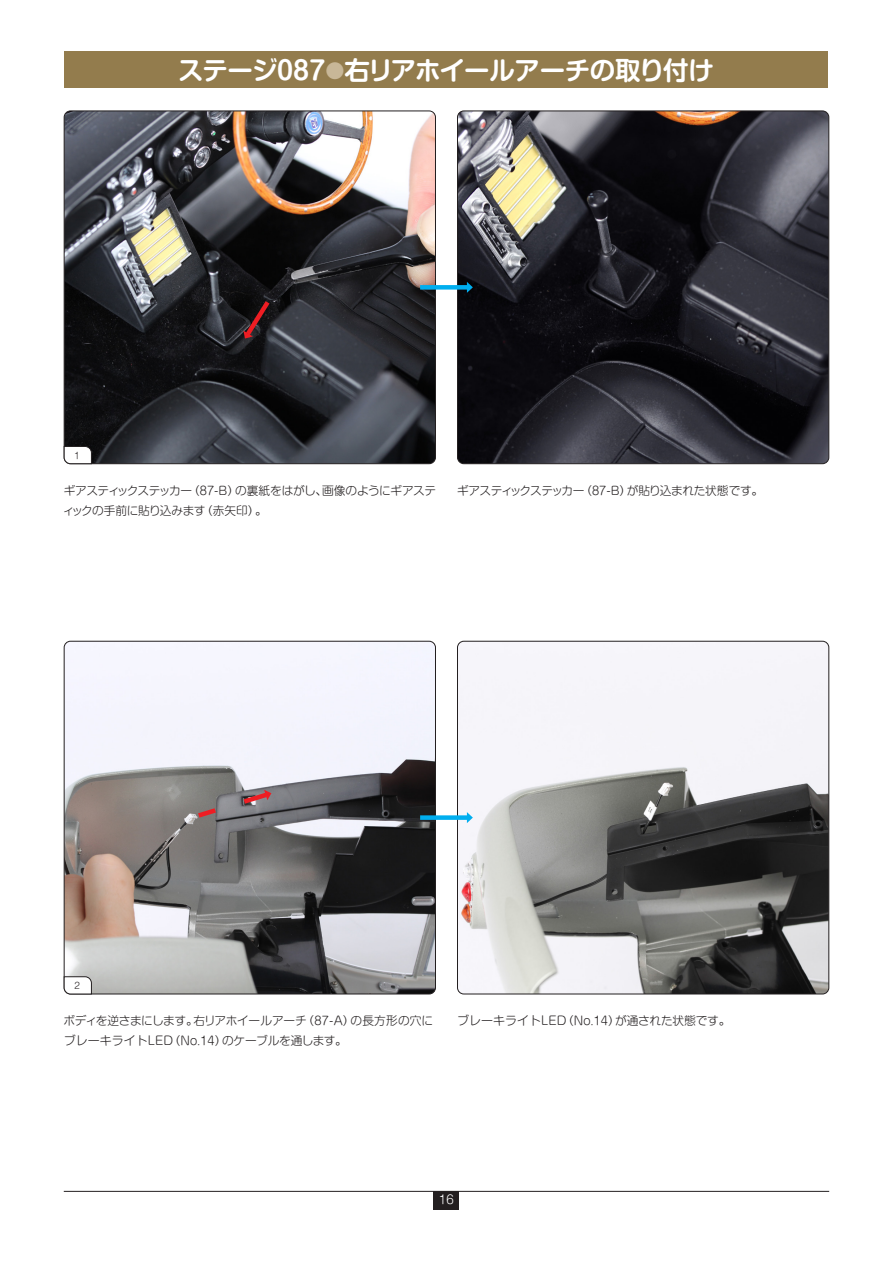
<style>
.page{position:relative;width:893px;height:1263px;background:#fff}
.page>*{position:absolute;margin:0;border:0;box-sizing:border-box;transform-origin:0 0}
.t1{font:700 25.5px "Shin M Go Pr 6 N De";letter-spacing:-.02em;color:#fff}
.t2{font:300 12px "Shin M Go Pro";color:#fff}
.Body_Copy{font:300 11.7px/20.2px "Shin M Go Pr 6";letter-spacing:-.03em;color:#231f20}
.Body_Copy-2{font:300 11.7px "Shin M Go Pr 6";letter-spacing:-.05em;color:#231f20}
.t3{font:300 9px "Shin M Go Pro";color:#231f20}
.s1{font-size:19.2px;color:#c8b798}
.s2{font-family:"Shin M Go Pro";font-size:12px}
</style>
<div class="page">
<hr style="left:64px;top:1191px;width:765px;height:1px;background:#231f20">
<div style="left:434px;top:1191px;width:25px;height:18px;background:#231f20"></div>
<div style="left:65px;top:51px;width:763px;height:37px;background:#937c4d"></div>
<img style="left:64px;top:111px;width:371px;height:353px">
<div style="left:64px;top:111px;width:372px;height:353px;border:1px solid #231f20;border-radius:6px"></div>
<img style="left:64px;top:641px;width:371px;height:353px">
<div style="left:64px;top:641px;width:372px;height:353px;border:1px solid #231f20;border-radius:6px"></div>
<img style="left:457px;top:111px;width:372px;height:353px">
<div style="left:457px;top:111px;width:372px;height:353px;border:1px solid #231f20;border-radius:6px"></div>
<img style="left:457px;top:641px;width:372px;height:353px">
<div style="left:457px;top:641px;width:372px;height:353px;border:1px solid #231f20;border-radius:6px"></div>
<svg style="left:63px;top:446px;width:29px;height:18px"></svg>
<svg style="left:63px;top:976px;width:29px;height:19px"></svg>
<svg style="left:242px;top:296px;width:32px;height:44px"></svg>
<div style="left:420px;top:285px;width:47px;height:5px;background:#00aeef"></div>
<svg style="left:467px;top:282px;width:6px;height:11px"></svg>
<svg style="left:239px;top:789px;width:33px;height:18px"></svg>
<svg style="left:193px;top:805px;width:28px;height:16px"></svg>
<div style="left:420px;top:815px;width:47px;height:5px;background:#00aeef"></div>
<svg style="left:467px;top:812px;width:6px;height:11px"></svg>
<p class="t1" style="left:178px;top:49px;width:537px">ステージ087<span class="s1">●</span>右リアホイールアーチの取り付け</p>
<p class="t3" style="left:75px;top:448px;width:7px">1</p>
<p class="Body_Copy" style="left:63px;top:480px;width:375px">ギアスティックステッカー（87-B）の裏紙をはがし、画像のようにギアスティックの手前に貼り込みます（赤矢印）。</p>
<p class="Body_Copy-2" style="left:457px;top:481px;width:308px">ギアスティックステッカー（87-B）が貼り込まれた状態です。</p>
<p class="t3" style="left:75px;top:978px;width:7px">2</p>
<p class="Body_Copy" style="left:63px;top:1010px;width:371px">ボディを逆さまにします。右リアホイールアーチ（87-A）の長方形の穴に<span class="s2">ブレーキライトLED</span>（No.14）のケーブルを通します。</p>
<p class="Body_Copy" style="left:457px;top:1010px;width:275px"><span class="s2">ブレーキライトLED</span>（No.14）が通された状態です。</p>
<p class="t2" style="left:439px;top:1189px;width:16px">16</p>
</div>
